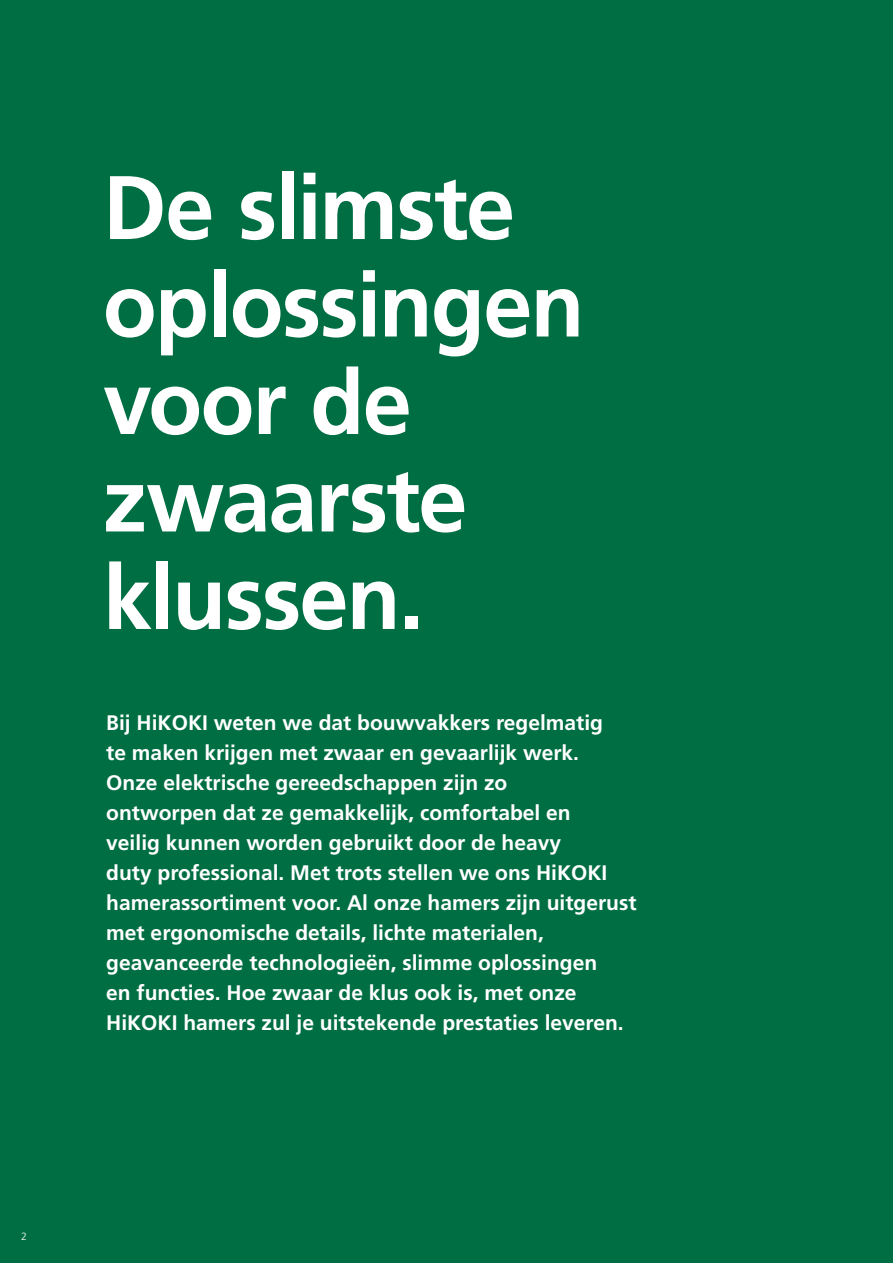
<style>
.page{position:relative;width:893px;height:1263px;background:#006e43}
.page>*{position:absolute;margin:0;border:0;box-sizing:border-box;transform-origin:0 0}
.t1{font:700 90px/97.5px "Frutiger LT Std";letter-spacing:-.02em;color:#fff}
.t2{font:700 21px/30px "Frutiger LT Std";color:#fff}
.t3{font:300 10.5px "Frutiger LT Std";color:#fff}
</style>
<div class="page">
<h1 class="t1" style="left:103px;top:159px;width:483px">De slimste oplossingen voor de zwaarste klussen.</h1>
<p class="t2" style="left:106px;top:708px;width:532px">Bij HiKOKI weten we dat bouwvakkers regelmatig<br>te maken krijgen met zwaar en gevaarlijk werk.<br>Onze elektrische gereedschappen zijn zo<br>ontworpen dat ze gemakkelijk, comfortabel en<br>veilig kunnen worden gebruikt door de heavy<br>duty professional. Met trots stellen we ons HiKOKI hamerassortiment voor. Al onze hamers zijn uitgerust met ergonomische details, lichte materialen, geavanceerde technologieën, slimme oplossingen<br>en functies. Hoe zwaar de klus ook is, met onze HiKOKI hamers zul je uitstekende prestaties leveren.</p>
<p class="t3" style="left:21px;top:1230px;width:7px">2</p>
</div>
